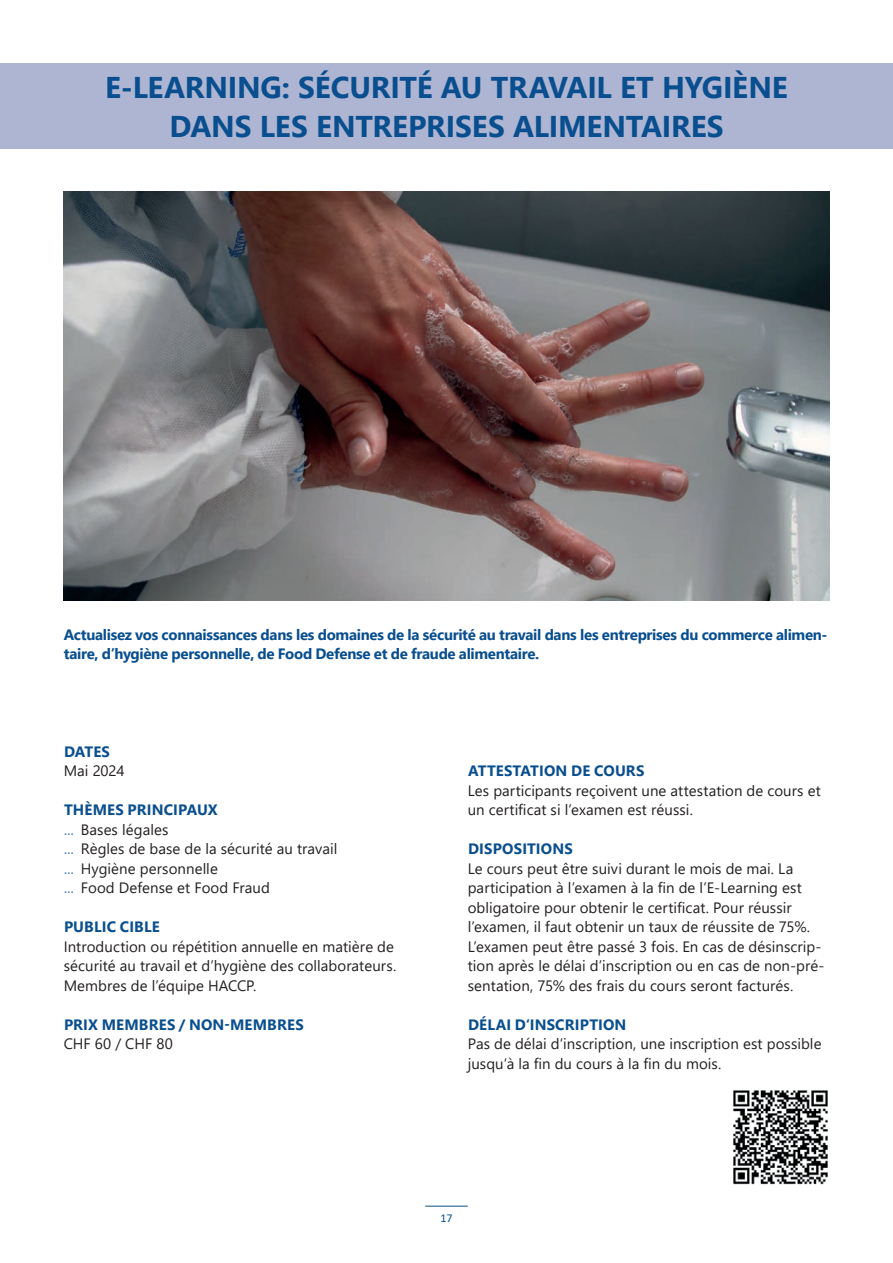
<style>
.page{position:relative;width:893px;height:1263px;background:#fff}
.page>*{position:absolute;margin:0;border:0;box-sizing:border-box;transform-origin:0 0}
.t1{font:700 30px/39px "Segoe UI";letter-spacing:-.01em;color:#094e8e;text-align:center}
.t2{font:15px/19.5px "Segoe UI";letter-spacing:.005em;color:#231f20}
.t3{font:700 15px/19.5px "Segoe UI";letter-spacing:-.015em;color:#094e8e}
.t4{font:700 15px "Segoe UI";letter-spacing:.01em;color:#094e8e}
.t5{font:700 15px "Segoe UI";letter-spacing:.005em;color:#094e8e}
.t6{font:12px "Calibri";color:#094e8e}
.s1{font-weight:700;color:#094e8e}
.s2{font-family:"Calibri";color:#367bbb}
</style>
<div class="page">
<hr style="left:425px;top:1206px;width:43px;height:1px;background:#094e8e">
<div style="left:0;top:64px;width:893px;height:85px;background:#aeb5d2"></div>
<img style="left:64px;top:191px;width:765px;height:410px">
<img style="left:733px;top:1090px;width:95px;height:95px">
<h1 class="t1" style="left:105px;top:65px;width:684px">E-LEARNING: SÉCURITÉ AU TRAVAIL ET HYGIÈNE<br>DANS LES ENTREPRISES ALIMENTAIRES</h1>
<p class="t3" style="left:64px;top:624px;width:765px">Actualisez vos connaissances dans les domaines de la sécurité au travail dans les entreprises du commerce alimen&shy;taire, d’hygiène personnelle, de Food Defense et de fraude alimentaire.</p>
<p class="t3" style="left:64px;top:741px;width:47px">DATES</p>
<p class="t2" style="left:64px;top:760px;width:62px">Mai 2024</p>
<p class="t2" style="left:64px;top:799px;width:275px"><span class="s1">THÈMES PRINCIPAUX<br></span><span class="s2">…</span> Bases légales<br><span class="s2">…</span> Règles de base de la sécurité au travail <span class="s2">…</span> Hygiène personnelle<br><span class="s2">…</span> Food Defense et Food Fraud</p>
<p class="t5" style="left:64px;top:913px;width:97px">PUBLIC CIBLE</p>
<p class="t2" style="left:64px;top:935px;width:334px">Introduction ou répétition annuelle en matière de sécurité au travail et d’hygiène des collaborateurs.<br>Membres de l’équipe HACCP.</p>
<p class="t4" style="left:64px;top:1010px;width:241px">PRIX MEMBRES / NON-MEMBRES</p>
<p class="t2" style="left:64px;top:1033px;width:111px">CHF 60 / CHF 80</p>
<p class="t4" style="left:468px;top:757px;width:178px">ATTESTATION DE COURS</p>
<p class="t2" style="left:468px;top:779px;width:355px">Les participants reçoivent une attestation de cours et un certificat si l’examen est réussi.</p>
<p class="t4" style="left:468px;top:835px;width:106px">DISPOSITIONS</p>
<p class="t2" style="left:468px;top:857px;width:358px">Le cours peut être suivi durant le mois de mai. La participation à l’examen à la fin de l’E-Learning est obligatoire pour obtenir le certificat. Pour réussir l’examen, il faut obtenir un taux de réussite de 75%.<br>L’examen peut être passé 3 fois. En cas de désinscrip&shy;tion après le délai d’inscription ou en cas de non-pré&shy;sentation, 75% des frais du cours seront facturés.</p>
<p class="t4" style="left:468px;top:1010px;width:160px">DÉLAI D‘INSCRIPTION</p>
<p class="t2" style="left:468px;top:1033px;width:355px">Pas de délai d‘inscription, une inscription est possible jusqu‘à la fin du cours à la fin du mois.</p>
<p class="t6" style="left:441px;top:1209px;width:13px">17</p>
</div>
